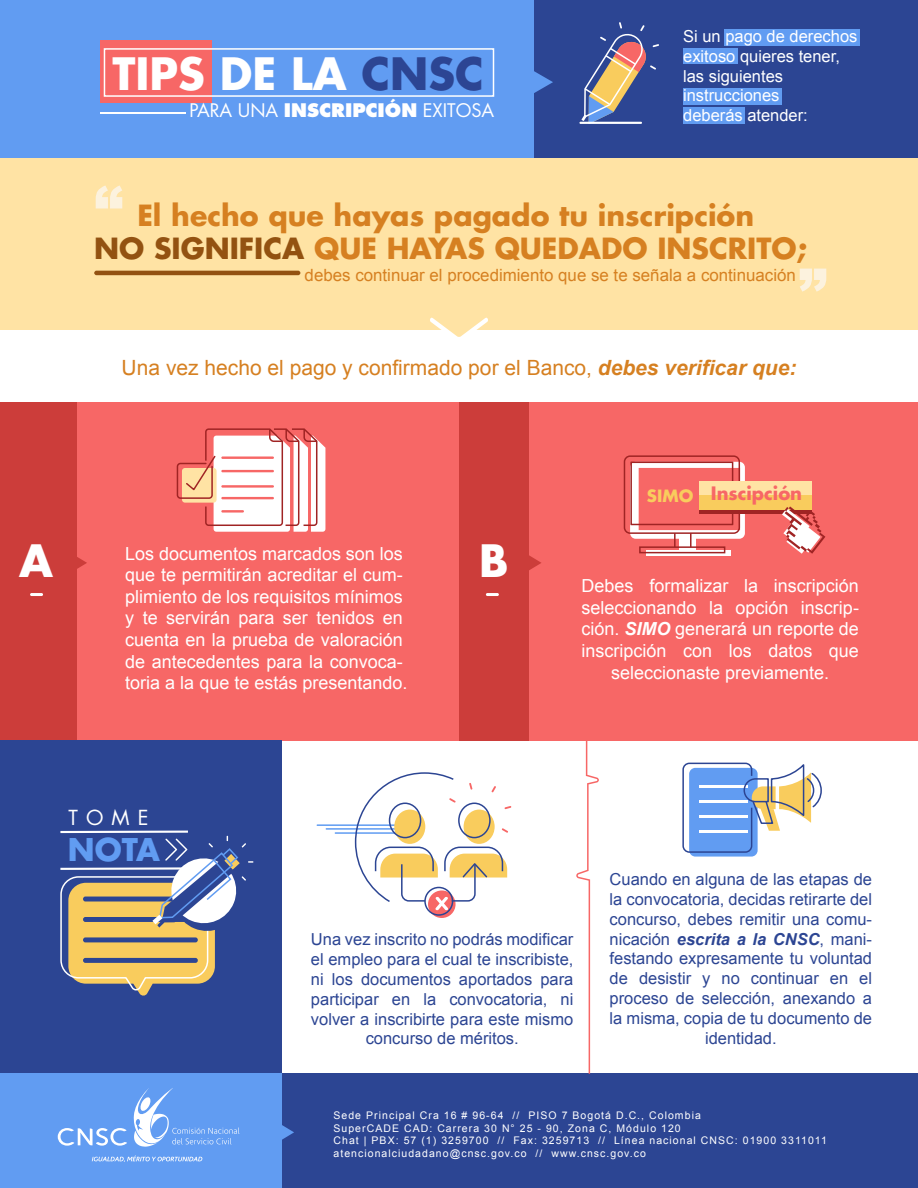
<style>
.page{position:relative;width:918px;height:1188px;background:#fff}
.page>*{position:absolute;margin:0;border:0;box-sizing:border-box;transform-origin:0 0}
.t1{font:700 43.35px "Futura Std";color:#fff}
.t2{font:700 30.45px "Futura Std";color:#619cf2}
.t3{font:700 28.35px/33.2px "Futura Std";color:#d68021;text-align:center}
.t4{font:21px "Arial";color:#d68021}
.t5{font:20.25px "Futura Std";color:#fff}
.t6{font:18.15px "Futura Std";color:#fff}
.t7{font:18px/21.6px "Arial";color:#fff}
.t8{font:700 18px "Futura Std";color:#f76766}
.t9{font:16.95px "Arial";color:#d68021}
.t10{font:16.5px/19.8px "Arial";color:#2c4593;text-align:center}
.t11{font:16.5px/19.8px "Arial";color:#fff}
.t12{font:10.5px/12.6px "Arial";letter-spacing:.1em;color:#fff}
.s1{color:#2c4593}
.s2{font-weight:800}
.s3{color:#935211}
.s4{font-weight:700;font-style:italic}
</style>
<div class="page">
<div style="left:0;top:0;width:918px;height:158px;background:#619cf2"></div>
<div style="left:534px;top:0;width:384px;height:158px;background:#2c4593"></div>
<svg style="left:534px;top:71px;width:19px;height:22px"></svg>
<div style="left:100px;top:40px;width:112px;height:63px;background:#f76766"></div>
<hr style="left:100px;top:112px;width:86px;height:1px;background:#fff">
<div style="left:104px;top:48px;width:390px;height:49px;border:2px solid #fff"></div>
<div style="left:724px;top:29px;width:135px;height:17px;background:#619cf2"></div>
<div style="left:683px;top:49px;width:55px;height:15px;background:#619cf2"></div>
<div style="left:683px;top:88px;width:98px;height:17px;background:#619cf2"></div>
<div style="left:683px;top:107px;width:62px;height:17px;background:#619cf2"></div>
<div style="left:0;top:158px;width:918px;height:172px;background:#ffe3a4"></div>
<div style="left:0;top:402px;width:918px;height:338px;background:#f76766"></div>
<div style="left:0;top:402px;width:528px;height:338px;background:#cc3d3a"></div>
<div style="left:0;top:402px;width:459px;height:338px;background:#f76766"></div>
<div style="left:679px;top:537px;width:17px;height:14px;background:#fff"></div>
<div style="left:630px;top:462px;width:115px;height:77px;background:#fff;border-radius:6px"></div>
<div style="left:639px;top:468px;width:101px;height:62px;background:#f76766"></div>
<div style="left:624px;top:455px;width:116px;height:79px;border:2px solid #a02424;border-radius:6px"></div>
<div style="left:630px;top:462px;width:103px;height:63px;border:2px solid #a02424"></div>
<svg style="left:646px;top:550px;width:85px;height:5px"></svg>
<div style="left:639px;top:546px;width:86px;height:7px;border:2px solid #a02424"></div>
<svg style="left:674px;top:533px;width:2px;height:14px"></svg>
<svg style="left:690px;top:533px;width:2px;height:14px"></svg>
<div style="left:699px;top:486px;width:113px;height:28px;background:#a02424"></div>
<div style="left:699px;top:481px;width:113px;height:29px;background:#ffe3a4"></div>
<div style="left:699px;top:495px;width:113px;height:15px;background:#f9cc5d"></div>
<svg style="left:782px;top:506px;width:43px;height:48px"></svg>
<div style="left:0;top:402px;width:76px;height:338px;background:#cc3d3a"></div>
<svg style="left:76px;top:551px;width:11px;height:23px"></svg>
<svg style="left:528px;top:551px;width:13px;height:23px"></svg>
<svg style="left:30px;top:593px;width:13px;height:3px"></svg>
<svg style="left:486px;top:593px;width:13px;height:3px"></svg>
<svg style="left:430px;top:317px;width:58px;height:20px"></svg>
<div style="left:0;top:1074px;width:918px;height:114px;background:#2c4593"></div>
<div style="left:0;top:740px;width:281px;height:448px;background:#2c4593"></div>
<div style="left:0;top:1074px;width:281px;height:114px;background:#619cf2"></div>
<svg style="left:281px;top:1121px;width:13px;height:23px"></svg>
<svg style="left:92px;top:1155px;width:110px;height:7px"></svg>
<svg style="left:133px;top:1088px;width:107px;height:59px"></svg>
<svg style="left:58px;top:1128px;width:69px;height:18px"></svg>
<hr style="left:60px;top:831px;width:128px;height:2px;background:#fff">
<svg style="left:60px;top:836px;width:193px;height:160px"></svg>
<hr style="left:579px;top:122px;width:63px;height:2px;background:#fff">
<svg style="left:582px;top:22px;width:77px;height:102px"></svg>
<svg style="left:96px;top:185px;width:26px;height:24px"></svg>
<svg style="left:800px;top:269px;width:26px;height:23px"></svg>
<hr style="left:94px;top:271px;width:206px;height:4px;background:#935211;border-radius:2px">
<svg style="left:176px;top:428px;width:149px;height:104px"></svg>
<hr style="left:335px;top:832px;width:69px;height:2px;background:#619cf2">
<hr style="left:326px;top:828px;width:78px;height:2px;background:#619cf2">
<hr style="left:317px;top:824px;width:87px;height:2px;background:#619cf2">
<svg style="left:428px;top:890px;width:28px;height:28px"></svg>
<div style="left:424px;top:887px;width:29px;height:29px;border:2px solid #2c4593;border-radius:50%"></div>
<svg style="left:354px;top:772px;width:157px;height:138px"></svg>
<div style="left:689px;top:768px;width:69px;height:89px;background:#619cf2;border-radius:6px"></div>
<hr style="left:699px;top:785px;width:49px;height:3px;background:#fff">
<hr style="left:699px;top:800px;width:49px;height:3px;background:#fff">
<hr style="left:699px;top:815px;width:49px;height:3px;background:#fff">
<hr style="left:699px;top:830px;width:49px;height:3px;background:#fff">
<svg style="left:743px;top:762px;width:79px;height:69px"></svg>
<div style="left:682px;top:763px;width:70px;height:90px;border:2px solid #2c4593;border-radius:6px"></div>
<svg style="left:576px;top:740px;width:23px;height:334px"></svg>
<h1 class="t1" style="left:112px;top:45px;width:373px">TIPS DE LA <span class="s1">CNSC</span></h1>
<p class="t6" style="left:189px;top:99px;width:306px">PARA UNA <span class="s2">INSCRIPCIÓN</span> EXITOSA</p>
<p class="t11" style="left:683px;top:26px;width:176px">Si un pago de derechos exitoso quieres tener, las siguientes instrucciones<br>deberás atender:</p>
<h3 class="t3" style="left:94px;top:199px;width:714px">El hecho que hayas pagado tu inscripción<br><span class="s3">NO SIGNIFICA</span> QUE HAYAS QUEDADO INSCRITO;</h3>
<p class="t9" style="left:305px;top:264px;width:493px">debes continuar el procedimiento que se te señala a continuación</p>
<p class="t4" style="left:122px;top:354px;width:676px">Una vez hecho el pago y confirmado por el Banco, <span class="s4">debes verificar que:</span></p>
<h1 class="t1" style="left:19px;top:532px;width:35px">A</h1>
<h1 class="t1" style="left:479px;top:532px;width:31px">B</h1>
<p class="t7" style="left:125px;top:543px;width:284px">Los documentos marcados son los que te permitirán acreditar el cum&shy;plimiento de los requisitos mínimos y te servirán para ser tenidos en cuenta en la prueba de valoración de antecedentes para la convoca&shy;toria a la que te estás presentando.</p>
<p class="t8" style="left:647px;top:482px;width:157px"><sub>SIMO</sub> Inscipción</p>
<p class="t7" style="left:581px;top:575px;width:279px;text-align:center">Debes formalizar la inscripción seleccionando la opción inscrip&shy;ción. <span class="s4">SIMO</span> generará un reporte de inscripción con los datos que seleccionaste previamente.</p>
<p class="t5" style="left:68px;top:805px;width:82px">TOME</p>
<h2 class="t2" style="left:68px;top:829px;width:94px">NOTA</h2>
<p class="t10" style="left:311px;top:930px;width:264px">Una vez inscrito no podrás modificar el empleo para el cual te inscribiste, ni los documentos aportados para participar en la convocatoria, ni volver a inscribirte para este mismo concurso de méritos.</p>
<p class="t10" style="left:610px;top:870px;width:264px">Cuando en alguna de las etapas de la convocatoria, decidas retirarte del concurso, debes remitir una comu&shy;nicación <span class="s4">escrita a la CNSC</span>, mani&shy;festando expresamente tu voluntad de desistir y no continuar en el proceso de selección, anexando a la misma, copia de tu documento de identidad.</p>
<p class="t12" style="left:333px;top:1109px;width:495px">Sede Principal Cra 16 # 96-64 // PISO 7 Bogotá D.C., Colombia<br>SuperCADE CAD: Carrera 30 N° 25 - 90, Zona C, Módulo 120<br>Chat | PBX: 57 (1) 3259700 // Fax: 3259713 // Línea nacional CNSC: 01900 3311011 atencionalciudadano@cnsc.gov.co // www.cnsc.gov.co</p>
</div>
